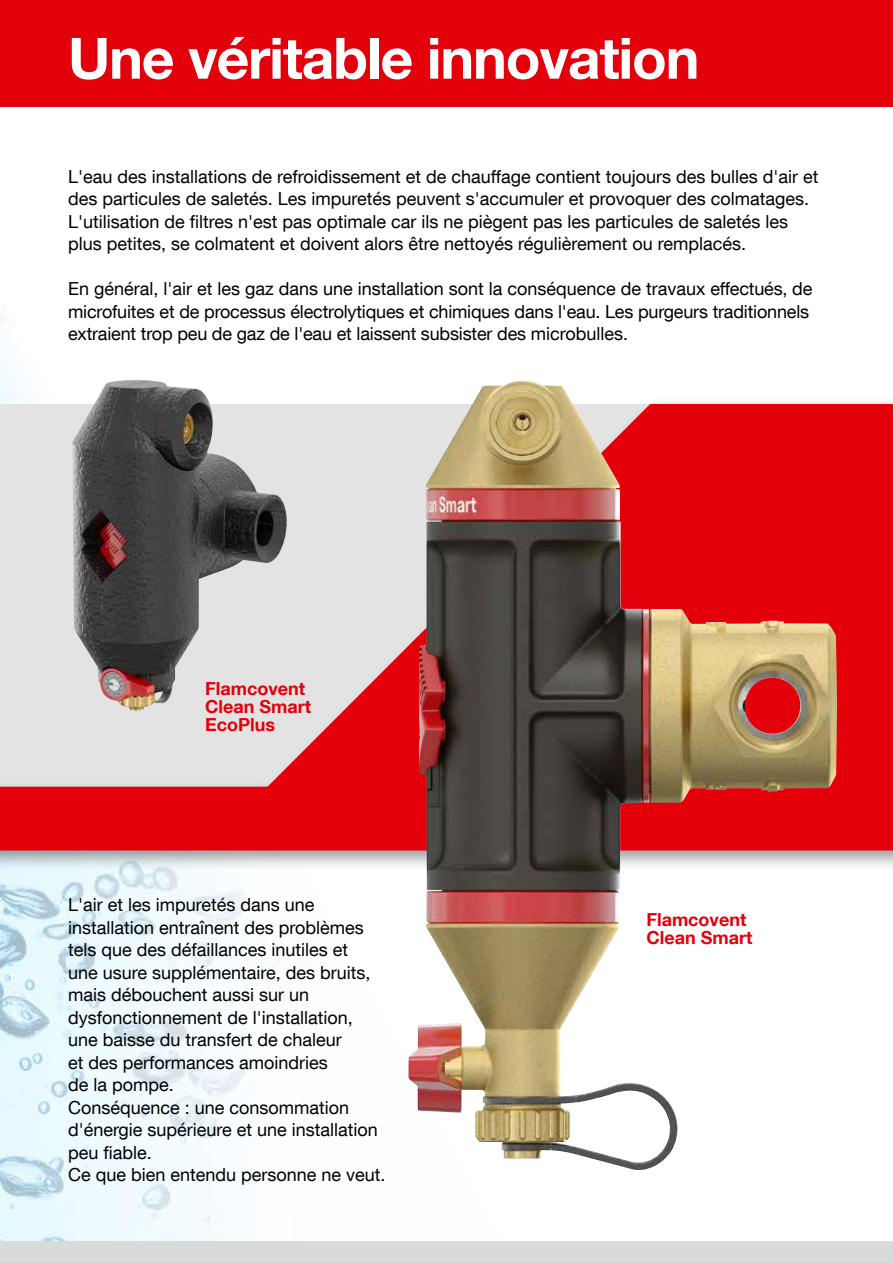
<style>
.page{position:relative;width:893px;height:1263px;background:#fff}
.page>*{position:absolute;margin:0;border:0;box-sizing:border-box;transform-origin:0 0}
.t1{font:700 57px "Helvetica Neue LT Com";letter-spacing:-.02em;color:#fff}
.t2{font:18px/22.5px "Helvetica Neue LT Com";color:#000}
.t3{font:700 18px/18px "Helvetica Neue LT Com";color:#e3000b}
</style>
<div class="page">
<img style="left:0;top:315px;width:549px;height:927px">
<div style="left:0;top:396px;width:893px;height:475px;background:#000;opacity:.4"></div>
<svg style="left:0;top:404px;width:892px;height:446px;background:#e28186"></svg>
<hr style="left:892px;top:397px;width:1px;height:472px;background:#fff">
<img style="left:408px;top:381px;width:429px;height:790px">
<img style="left:72px;top:380px;width:215px;height:331px">
<div style="left:0;top:0;width:893px;height:106px;background:#e3000b"></div>
<div style="left:0;top:1242px;width:893px;height:21px;background:#d9dada"></div>
<h1 class="t1" style="left:68px;top:22px;width:633px">Une véritable innovation</h1>
<p class="t2" style="left:68px;top:165px;width:752px">L'eau des installations de refroidissement et de chauffage contient toujours des bulles d'air et des particules de saletés. Les impuretés peuvent s'accumuler et provoquer des colmatages.<br>L'utilisation de filtres n'est pas optimale car ils ne piègent pas les particules de saletés les plus petites, se colmatent et doivent alors être nettoyés régulièrement ou remplacés.</p>
<p class="t2" style="left:68px;top:277px;width:746px">En général, l'air et les gaz dans une installation sont la conséquence de travaux effectués, de microfuites et de processus électrolytiques et chimiques dans l'eau. Les purgeurs traditionnels extraient trop peu de gaz de l'eau et laissent subsister des microbulles.</p>
<p class="t3" style="left:205px;top:679px;width:107px">Flamcovent<br>Clean Smart<br>EcoPlus</p>
<p class="t2" style="left:68px;top:893px;width:319px">L'air et les impuretés dans une installation entraînent des problèmes tels que des défaillances inutiles et<br>une usure supplémentaire, des bruits, mais débouchent aussi sur un dysfonctionnement de l'installation, une baisse du transfert de chaleur<br>et des performances amoindries<br>de la pompe.<br>Conséquence : une consommation d'énergie supérieure et une installation peu fiable.<br>Ce que bien entendu personne ne veut.</p>
<p class="t3" style="left:646px;top:910px;width:107px">Flamcovent<br>Clean Smart</p>
</div>
